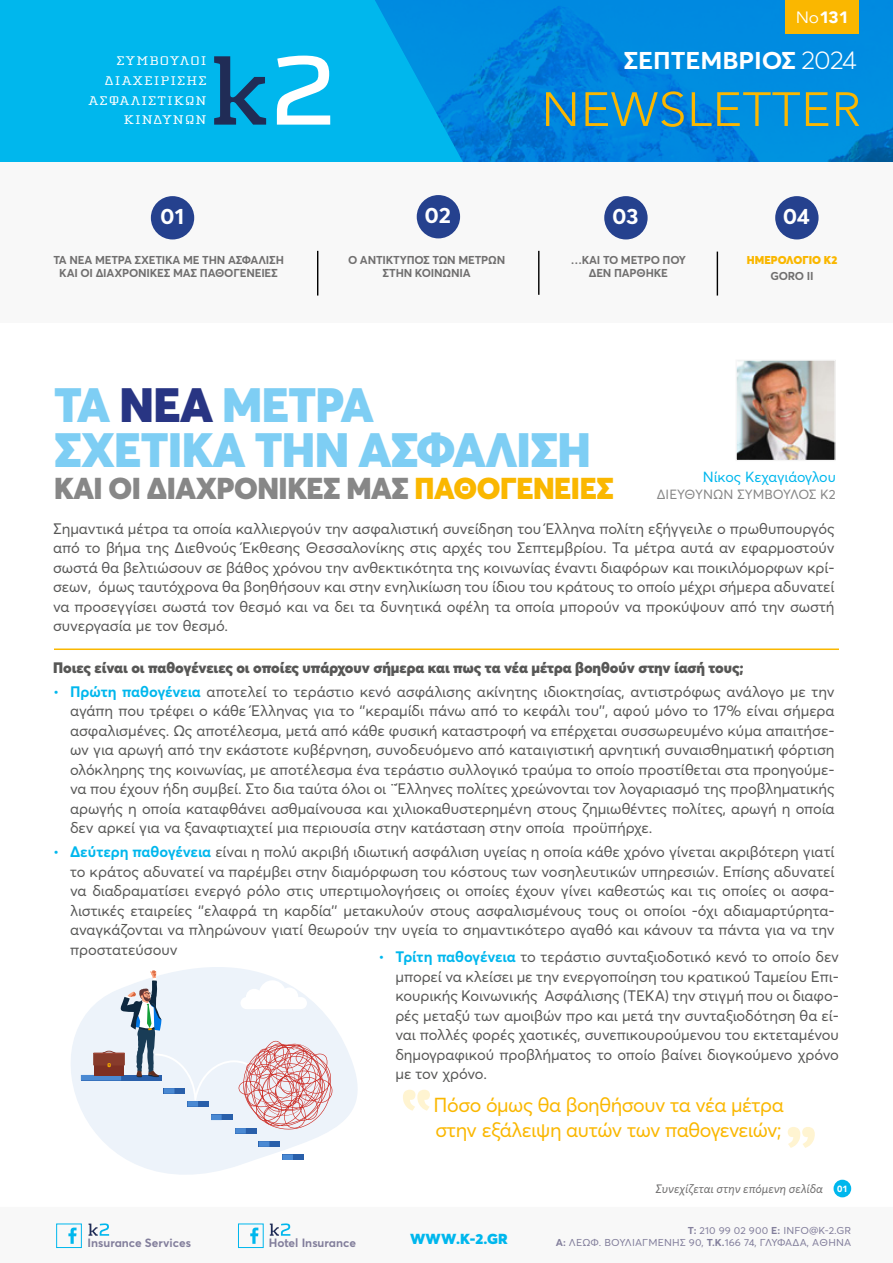
<style>
.page{position:relative;width:893px;height:1263px;background:#fff}
.page>*{position:absolute;margin:0;border:0;box-sizing:border-box;transform-origin:0 0}
.t1{font:300 47.7px "Avenir";letter-spacing:.01em;color:#fab700;scale:1.05 1}
.t2{font:900 47.55px/45.2px "Averta";letter-spacing:-.015em;color:#7ecef4}
.t3{font:900 29.85px "Averta";letter-spacing:-.015em;color:#878787}
.t4{font:700 24px "Averta";letter-spacing:-.005em;color:#fff;scale:1.05 1}
.t5{font:700 21.9px "Averta";letter-spacing:-.015em;color:#fff;scale:1.05 1}
.t6{font:19.95px/25px "Averta";letter-spacing:-.02em;color:#fab700}
.t7{font:900 16.35px "Avenir";color:#fff;scale:1.05 1}
.t8{font:15px/19.5px "Averta";letter-spacing:-.005em;color:#575756;text-align:justify}
.t9{font:900 15px "Averta";color:#575756}
.t10{font:14.55px "Averta";letter-spacing:-.005em;color:#00b7ed}
.t11{font:900 14.4px "Averta";color:#00b7ed;scale:1.05 1}
.t12{font:13.2px "Averta";letter-spacing:.005em;color:#878787}
.t13{font:12.9px/19.8px "Cholla Slab Gr";letter-spacing:.065em;color:#fff;text-align:right;scale:1.24 1}
.t14{font:italic 12px "Averta";letter-spacing:-.005em;color:#706f6f}
.t15{font:700 11.85px "Averta";color:#837f9c}
.t16{font:700 11.4px/12.8px "Averta";letter-spacing:-.015em;color:#706f6f;text-align:center}
.t17{font:900 11.25px "Averta";letter-spacing:.005em;color:#fab700}
.t18{font:9.9px "Averta";letter-spacing:.01em;color:#837f9c;scale:1.05 1}
.t19{font:900 9px "Avenir";color:#fff}
.s1{font-weight:400}
.s2{font-weight:300;font-size:25.5px}
.s3{color:#283583}
.s4{color:#fab700}
.s5{color:#00b7ed}
.s6{font-weight:700;color:#00b7ed}
.s7{font-weight:700}
</style>
<div class="page">
<svg style="left:71px;top:1023px;width:287px;height:152px;fill:#edf3fa"></svg>
<div style="left:0;top:0;width:367px;height:162px;background:#00b7ed"></div>
<img style="left:367px;top:0;width:526px;height:162px">
<div style="left:0;top:163px;width:893px;height:160px;background:#f8f8f8"></div>
<svg style="left:214px;top:56px;width:52px;height:69px;background:#0c7eaf"></svg>
<svg style="left:277px;top:56px;width:53px;height:69px"></svg>
<div style="left:151px;top:196px;width:43px;height:43px;background:#25418e;border-radius:50%"></div>
<div style="left:417px;top:195px;width:43px;height:43px;background:#25418e;border-radius:50%"></div>
<div style="left:604px;top:196px;width:44px;height:43px;background:#25418e;border-radius:50%"></div>
<div style="left:775px;top:196px;width:43px;height:43px;background:#25418e;border-radius:50%"></div>
<hr style="left:538px;top:251px;width:1px;height:44px;background:#000">
<hr style="left:317px;top:251px;width:1px;height:45px;background:#000">
<img style="left:737px;top:361px;width:97px;height:98px">
<div style="left:735px;top:359px;width:101px;height:102px;border:1px solid #f6f6f6"></div>
<svg style="left:68px;top:1227px;width:9px;height:17px"></svg>
<div style="left:56px;top:1223px;width:26px;height:25px;border:1px solid #00b7ed"></div>
<svg style="left:250px;top:1227px;width:8px;height:17px"></svg>
<div style="left:238px;top:1223px;width:26px;height:25px;border:1px solid #00b7ed"></div>
<svg style="left:89px;top:1223px;width:20px;height:13px"></svg>
<svg style="left:270px;top:1223px;width:20px;height:13px"></svg>
<div style="left:833px;top:1180px;width:18px;height:17px;background:#00b7ed;border-radius:50%"></div>
<svg style="left:788px;top:1127px;width:27px;height:21px"></svg>
<svg style="left:403px;top:1090px;width:27px;height:21px"></svg>
<div style="left:786px;top:0;width:73px;height:33px;background:#fab700"></div>
<hr style="left:717px;top:252px;width:1px;height:44px;background:#000">
<hr style="left:54px;top:648px;width:785px;height:2px;background:#fab700">
<div style="left:259px;top:1141px;width:21px;height:6px;background:#295faa"></div>
<svg style="left:259px;top:1141px;width:10px;height:6px"></svg>
<div style="left:282px;top:1154px;width:21px;height:6px;background:#295faa"></div>
<svg style="left:282px;top:1154px;width:11px;height:6px"></svg>
<svg style="left:81px;top:967px;width:256px;height:166px"></svg>
<p class="t13" style="left:89px;top:51px;width:97px">ΣΥΜΒΟΥΛΟΙ<br>ΔΙΑΧΕΙΡΙΣΗΣ<br>ΑΣΦΑΛΙΣΤΙΚΩΝ<br>ΚΙΝΔΥΝΩΝ</p>
<p class="t7" style="left:796px;top:3px;width:52px"><span class="s1">No</span>131</p>
<h3 class="t4" style="left:623px;top:45px;width:224px">ΣΕΠΤΕΜΒΡΙΟΣ <span class="s2">2024</span></h3>
<h1 class="t1" style="left:541px;top:81px;width:306px">NEWSLETTER</h1>
<h3 class="t5" style="left:160px;top:203px;width:25px">01</h3>
<h3 class="t5" style="left:425px;top:202px;width:27px">02</h3>
<h3 class="t5" style="left:612px;top:203px;width:27px">03</h3>
<h3 class="t5" style="left:783px;top:203px;width:28px">04</h3>
<p class="t16" style="left:571px;top:253px;width:117px">…ΚΑΙ ΤΟ ΜΕΤΡΟ ΠΟΥ<br>ΔΕΝ ΠΑΡΘΗΚΕ</p>
<p class="t17" style="left:747px;top:252px;width:92px">HMEΡΟΛΟΓΙΟ Κ2</p>
<p class="t16" style="left:53px;top:253px;width:232px">ΤΑ ΝΕΑ ΜΕΤΡΑ ΣΧΕΤΙΚΑ ΜΕ ΤΗΝ ΑΣΦΑΛΙΣΗ<br>ΚΑΙ ΟΙ ΔΙΑΧΡΟΝΙΚΕΣ ΜΑΣ ΠΑΘΟΓΕΝΕΙΕΣ</p>
<p class="t16" style="left:348px;top:253px;width:159px">Ο ΑΝΤΙΚΤΥΠΟΣ ΤΩΝ ΜΕΤΡΩΝ<br>ΣΤΗΝ ΚΟΙΝΩΝΙΑ</p>
<p class="t16" style="left:770px;top:269px;width:45px">GORO II</p>
<h2 class="t2" style="left:54px;top:382px;width:538px">ΤΑ <span class="s3">ΝΕΑ</span> ΜΕΤΡΑ<br>ΣΧΕΤΙΚΑ ΤΗΝ ΑΣΦΑΛΙΣΗ</h2>
<h3 class="t3" style="left:54px;top:469px;width:561px">ΚΑΙ ΟΙ ΔΙΑΧΡΟΝΙΚΕΣ ΜΑΣ <span class="s4">ΠΑΘΟΓΕΝΕΙΕΣ</span></h3>
<p class="t10" style="left:703px;top:468px;width:134px">Nίκος Κεχαγιάογλου</p>
<p class="t12" style="left:657px;top:486px;width:181px">ΔΙΕΥΘΎΝΩΝ ΣΎΜΒΟΥΛΟΣ Κ2</p>
<p class="t8" style="left:53px;top:519px;width:783px">Σημαντικά μέτρα τα οποία καλλιεργούν την ασφαλιστική συνείδηση του Έλληνα πολίτη εξήγγειλε ο πρωθυπουργός από το βήμα της Διεθνούς Έκθεσης Θεσσαλονίκης στις αρχές του Σεπτεμβρίου. Τα μέτρα αυτά αν εφαρμοστούν σωστά θα βελτιώσουν σε βάθος χρόνου την ανθεκτικότητα της κοινωνίας έναντι διαφόρων και ποικιλόμορφων κρί&shy;σεων, όμως ταυτόχρονα θα βοηθήσουν και στην ενηλικίωση του ίδιου του κράτους το οποίο μέχρι σήμερα αδυνατεί να προσεγγίσει σωστά τον θεσμό και να δει τα δυνητικά οφέλη τα οποία μπορούν να προκύψουν από την σωστή συνεργασία με τον θεσμό.</p>
<p class="t9" style="left:53px;top:658px;width:692px">Ποιες είναι οι παθογένειες οι οποίες υπάρχουν σήμερα και πως τα νέα μέτρα βοηθούν στην ίασή τους;</p>
<p class="t8" style="left:70px;top:682px;width:766px;text-indent:-17px"><span class="s5">•</span> <span class="s6">Πρώτη παθογένεια</span> αποτελεί το τεράστιο κενό ασφάλισης ακίνητης ιδιοκτησίας, αντιστρόφως ανάλογο με την αγάπη που τρέφει ο κάθε Έλληνας για το ‘’κεραμίδι πάνω από το κεφάλι του’’, αφού μόνο το 17% είναι σήμερα ασφαλισμένες. Ως αποτέλεσμα, μετά από κάθε φυσική καταστροφή να επέρχεται συσσωρευμένο κύμα απαιτήσε&shy;ων για αρωγή από την εκάστοτε κυβέρνηση, συνοδευόμενο από καταιγιστική αρνητική συναισθηματική φόρτιση ολόκληρης της κοινωνίας, με αποτέλεσμα ένα τεράστιο συλλογικό τραύμα το οποίο προστίθεται στα προηγούμε&shy;να που έχουν ήδη συμβεί. Στο δια ταύτα όλοι οι ¨Έλληνες πολίτες χρεώνονται τον λογαριασμό της προβληματικής αρωγής η οποία καταφθάνει ασθμαίνουσα και χιλιοκαθυστερημένη στους ζημιωθέντες πολίτες, αρωγή η οποία δεν αρκεί για να ξαναφτιαχτεί μια περιουσία στην κατάσταση στην οποία προϋπήρχε.</p>
<p class="t8" style="left:70px;top:842px;width:766px;text-indent:-17px"><span class="s5">•</span> <span class="s6">Δεύτερη παθογένεια</span> είναι η πολύ ακριβή ιδιωτική ασφάλιση υγείας η οποία κάθε χρόνο γίνεται ακριβότερη γιατί το κράτος αδυνατεί να παρέμβει στην διαμόρφωση του κόστους των νοσηλευτικών υπηρεσιών. Επίσης αδυνατεί να διαδραματίσει ενεργό ρόλο στις υπερτιμολογήσεις οι οποίες έχουν γίνει καθεστώς και τις οποίες οι ασφα&shy;λιστικές εταιρείες ‘’ελαφρά τη καρδία’’ μετακυλούν στους ασφαλισμένους τους οι οποίοι -όχι αδιαμαρτύρητα&shy;αναγκάζονται να πληρώνουν γιατί θεωρούν την υγεία το σημαντικότερο αγαθό και κάνουν τα πάντα για να την προστατεύσουν</p>
<p class="t8" style="left:395px;top:947px;width:445px;text-indent:-17px"><span class="s5">•</span> <span class="s6">Τρίτη παθογένεια</span> το τεράστιο συνταξιοδοτικό κενό το οποίο δεν μπορεί να κλείσει με την ενεργοποίηση του κρατικού Ταμείου Επι&shy;κουρικής Κοινωνικής Ασφάλισης (ΤΕΚΑ) την στιγμή που οι διαφο&shy;ρές μεταξύ των αμοιβών προ και μετά την συνταξιοδότηση θα εί&shy;ναι πολλές φορές χαοτικές, συνεπικουρούμενου του εκτεταμένου δημογραφικού προβλήματος το οποίο βαίνει διογκούμενο χρόνο με τον χρόνο.</p>
<h3 class="t6" style="left:434px;top:1092px;width:352px">Πόσο όμως θα βοηθήσουν τα νέα μέτρα στην εξάλειψη αυτών των παθογενειών;</h3>
<p class="t14" style="left:655px;top:1181px;width:169px">Συνεχίζεται στην επόμενη σελίδα</p>
<p class="t19" style="left:837px;top:1181px;width:12px">01</p>
<p class="t18" style="left:688px;top:1224px;width:157px"><span class="s7">T:</span> 210 99 02 900 <span class="s7">E:</span> INFO@K-2.GR</p>
<p class="t15" style="left:88px;top:1235px;width:105px">Insurance Services</p>
<p class="t15" style="left:269px;top:1235px;width:89px">Hotel Insurance</p>
<p class="t11" style="left:410px;top:1230px;width:95px">WWW.K-2.GR</p>
<p class="t18" style="left:556px;top:1236px;width:283px"><span class="s7">A:</span> ΛΕΩΦ. ΒΟΥΛΙΑΓΜΈΝΗΣ 90, <span class="s7">T.K.</span>166 74, ΓΛΥΦΆΔΑ, AΘΗΝΑ</p>
</div>
